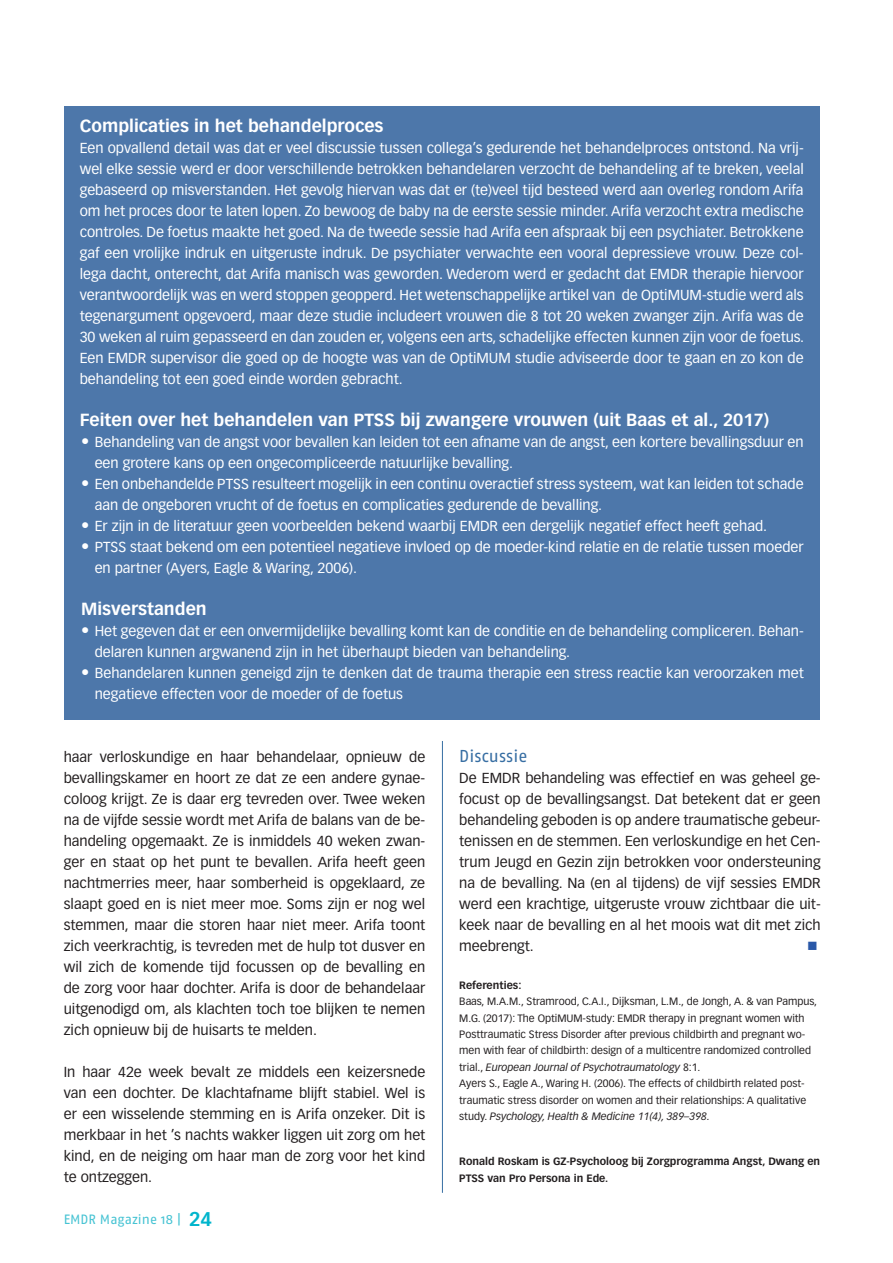
<style>
.page{position:relative;width:893px;height:1263px;background:#fff}
.page>*{position:absolute;margin:0;border:0;box-sizing:border-box;transform-origin:0 0}
.t1{font:700 17.25px "Vectora LH";color:#fff}
.t2{font:17.25px "Fago No";color:#376ea3}
.t3{font:14.25px/21px "Vectora LH";color:#fff}
.t4{font:14.25px/21px "Vectora LH";color:#231f20;text-align:justify}
.t5{font:13.5px "Fago No";color:#46c3d3}
.t6{font:10.5px/16.5px "Vectora LH";color:#231f20}
.t7{font:700 10.5px/16.5px "Vectora LH";color:#231f20}
.s1{font-size:16.5px}
.s2{font-family:"Vectora LH";font-weight:700;font-size:19.5px;color:#00b5cc}
.s3{font-style:italic}
</style>
<div class="page">
<hr style="left:442px;top:741px;width:1px;height:452px;background:#376ea3">
<div style="left:65px;top:106px;width:755px;height:613px;background:#4d77aa"></div>
<p class="t1" style="left:80px;top:118px;width:305px">Complicaties in het behandelproces</p>
<p class="t3" style="left:80px;top:138px;width:726px;text-align:justify">Een opvallend detail was dat er veel discussie tussen collega’s gedurende het behandelproces ontstond. Na vrij&shy;wel elke sessie werd er door verschillende betrokken behandelaren verzocht de behandeling af te breken, veelal gebaseerd op misverstanden. Het gevolg hiervan was dat er (te)veel tijd besteed werd aan overleg rondom Arifa om het proces door te laten lopen. Zo bewoog de baby na de eerste sessie minder. Arifa verzocht extra medische controles. De foetus maakte het goed. Na de tweede sessie had Arifa een afspraak bij een psychiater. Betrokkene gaf een vrolijke indruk en uitgeruste indruk. De psychiater verwachte een vooral depressieve vrouw. Deze col&shy;lega dacht, onterecht, dat Arifa manisch was geworden. Wederom werd er gedacht dat EMDR therapie hiervoor verantwoordelijk was en werd stoppen geopperd. Het wetenschappelijke artikel van de OptiMUM-studie werd als tegenargument opgevoerd, maar deze studie includeert vrouwen die 8 tot 20 weken zwanger zijn. Arifa was de 30 weken al ruim gepasseerd en dan zouden er, volgens een arts, schadelijke effecten kunnen zijn voor de foetus.<br>Een EMDR supervisor die goed op de hoogte was van de OptiMUM studie adviseerde door te gaan en zo kon de behandeling tot een goed einde worden gebracht.</p>
<p class="t1" style="left:80px;top:412px;width:691px">Feiten over het behandelen van PTSS bij zwangere vrouwen (uit Baas et al., 2017)</p>
<p class="t3" style="left:95px;top:432px;width:710px;text-indent:-13px"><span class="s1">•</span> Behandeling van de angst voor bevallen kan leiden tot een afname van de angst, een kortere bevallingsduur en een grotere kans op een ongecompliceerde natuurlijke bevalling.</p>
<p class="t3" style="left:95px;top:474px;width:710px;text-indent:-13px"><span class="s1">•</span> Een onbehandelde PTSS resulteert mogelijk in een continu overactief stress systeem, wat kan leiden tot schade aan de ongeboren vrucht of de foetus en complicaties gedurende de bevalling.</p>
<p class="t3" style="left:81px;top:516px;width:687px"><span class="s1">•</span> Er zijn in de literatuur geen voorbeelden bekend waarbij EMDR een dergelijk negatief effect heeft gehad.</p>
<p class="t3" style="left:95px;top:537px;width:710px;text-indent:-13px"><span class="s1">•</span> PTSS staat bekend om een potentieel negatieve invloed op de moeder-kind relatie en de relatie tussen moeder en partner (Ayers, Eagle &amp; Waring, 2006).</p>
<p class="t1" style="left:81px;top:601px;width:127px">Misverstanden</p>
<p class="t3" style="left:95px;top:621px;width:710px;text-indent:-13px"><span class="s1">•</span> Het gegeven dat er een onvermijdelijke bevalling komt kan de conditie en de behandeling compliceren. Behan&shy;delaren kunnen argwanend zijn in het überhaupt bieden van behandeling.</p>
<p class="t3" style="left:95px;top:663px;width:710px;text-indent:-13px"><span class="s1">•</span> Behandelaren kunnen geneigd zijn te denken dat de trauma therapie een stress reactie kan veroorzaken met negatieve effecten voor de moeder of de foetus</p>
<p class="t4" style="left:64px;top:747px;width:363px">haar verloskundige en haar behandelaar, opnieuw de bevallingskamer en hoort ze dat ze een andere gynae&shy;coloog krijgt. Ze is daar erg tevreden over. Twee weken na de vijfde sessie wordt met Arifa de balans van de be&shy;handeling opgemaakt. Ze is inmiddels 40 weken zwan&shy;ger en staat op het punt te bevallen. Arifa heeft geen nachtmerries meer, haar somberheid is opgeklaard, ze slaapt goed en is niet meer moe. Soms zijn er nog wel stemmen, maar die storen haar niet meer. Arifa toont zich veerkrachtig, is tevreden met de hulp tot dusver en wil zich de komende tijd focussen op de bevalling en de zorg voor haar dochter. Arifa is door de behandelaar uitgenodigd om, als klachten toch toe blijken te nemen zich opnieuw bij de huisarts te melden.</p>
<p class="t4" style="left:64px;top:1062px;width:363px">In haar 42e week bevalt ze middels een keizersnede van een dochter. De klachtafname blijft stabiel. Wel is er een wisselende stemming en is Arifa onzeker. Dit is merkbaar in het ’s nachts wakker liggen uit zorg om het kind, en de neiging om haar man de zorg voor het kind te ontzeggen.</p>
<p class="t5" style="left:64px;top:1213px;width:150px">EMDR Magazine 18 | <span class="s2">24</span></p>
<p class="t2" style="left:459px;top:748px;width:70px">Discussie</p>
<p class="t4" style="left:459px;top:768px;width:363px">De EMDR behandeling was effectief en was geheel ge&shy;focust op de bevallingsangst. Dat betekent dat er geen behandeling geboden is op andere traumatische gebeur&shy;tenissen en de stemmen. Een verloskundige en het Cen&shy;trum Jeugd en Gezin zijn betrokken voor ondersteuning na de bevalling. Na (en al tijdens) de vijf sessies EMDR werd een krachtige, uitgeruste vrouw zichtbaar die uit&shy;keek naar de bevalling en al het moois wat dit met zich meebrengt.</p>
<p class="t7" style="left:459px;top:977px;width:64px">Referenties:</p>
<p class="t6" style="left:459px;top:994px;width:359px">Baas, M.A.M., Stramrood, C.A.I., Dijksman, L.M., de Jongh, A. &amp; van Pampus, M.G. (2017): The OptiMUM-study: EMDR therapy in pregnant women with Posttraumatic Stress Disorder after previous childbirth and pregnant wo&shy;men with fear of childbirth: design of a multicentre randomized controlled trial., <span class="s3">European Journal of Psychotraumatology</span> 8:1.<br>Ayers S., Eagle A., Waring H. (2006). The effects of childbirth related post&shy;traumatic stress disorder on women and their relationships: A qualitative study. <span class="s3">Psychology, Health &amp; Medicine 11(4), 389–398.</span></p>
<p class="t7" style="left:459px;top:1154px;width:362px">Ronald Roskam is GZ-Psycholoog bij Zorgprogramma Angst, Dwang en<br>PTSS van Pro Persona in Ede.</p>
</div>
